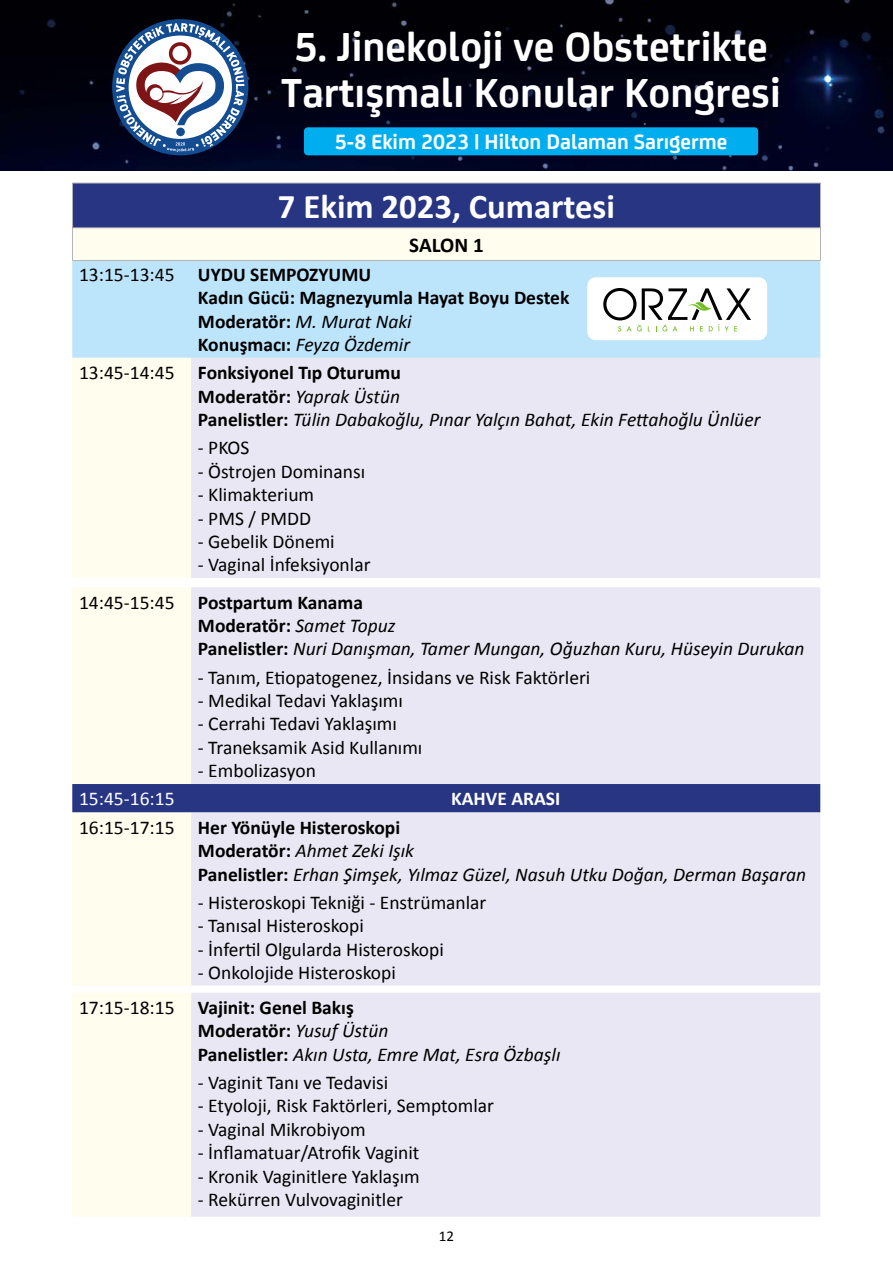
<style>
.page{position:relative;width:893px;height:1263px;background:#fff}
.page>*{position:absolute;margin:0;border:0;box-sizing:border-box;transform-origin:0 0}
.t1{font:700 43.65px/46px "FS Joey";color:#fff}
.t2{font:700 34.65px "Calibri";color:#fff}
.t3{font:700 22.2px "FS Joey";color:#fff}
.t4{font:700 21px "Calibri";letter-spacing:-.005em;color:#000}
.t5{font:19.5px/37.2px "Calibri";color:#000}
.t6{font:italic 19.5px/23.4px "Calibri";color:#000}
.t7{font:700 19.5px/23.4px "Calibri";color:#000}
.t8{font:19.5px "Calibri";color:#fff}
.t9{font:700 19.5px "Calibri";color:#fff}
.t10{font:15px "Calibri";color:#000}
.s1{font-weight:400}
.s2{font-weight:400;font-style:italic}
.s3{font-style:normal}
.s4{font-weight:700;font-style:normal}
.s5{font-weight:700}
</style>
<div class="page">
<img style="left:0;top:0;width:893px;height:171px">
<div style="left:112px;top:19px;width:136px;height:136px;background:#134c91;border-radius:50%"></div>
<svg style="left:116px;top:23px;width:128px;height:129px"></svg>
<div style="left:304px;top:127px;width:454px;height:28px;background:#00aeef;border-radius:4px"></div>
<div style="left:72px;top:261px;width:748px;height:97px;background:#bce4fa"></div>
<div style="left:72px;top:358px;width:119px;height:859px;background:#fffdee"></div>
<div style="left:191px;top:358px;width:629px;height:859px;background:#e9e7f4"></div>
<svg style="left:72px;top:578px;width:748px;height:414px;background:#edebf3"></svg>
<div style="left:72px;top:784px;width:748px;height:28px;background:#283583"></div>
<div style="left:72px;top:183px;width:748px;height:45px;background:#283583"></div>
<div style="left:72px;top:228px;width:748px;height:33px;background:#fffdee"></div>
<hr style="left:72px;top:183px;width:749px;height:1px;background:#b5b4b4">
<hr style="left:72px;top:183px;width:1px;height:45px;background:#b5b4b4">
<hr style="left:820px;top:183px;width:1px;height:45px;background:#b5b4b4">
<hr style="left:72px;top:228px;width:749px;height:1px;background:#b5b4b4">
<hr style="left:72px;top:228px;width:1px;height:32px;background:#b5b4b4">
<hr style="left:820px;top:228px;width:1px;height:32px;background:#b5b4b4">
<hr style="left:72px;top:260px;width:749px;height:1px;background:#b5b4b4">
<div style="left:587px;top:277px;width:180px;height:63px;background:#fff;border-radius:8px"></div>
<svg style="left:603px;top:288px;width:148px;height:43px"></svg>
<h1 class="t1" style="left:281px;top:20px;width:501px">5. Jinekoloji ve Obstetrikte<br>Tartışmalı Konular Kongresi</h1>
<p class="t3" style="left:335px;top:125px;width:394px">5-8 Ekim 2023 | Hilton Dalaman Sarıgerme</p>
<h2 class="t2" style="left:278px;top:185px;width:339px">7 Ekim 2023, Cumartesi</h2>
<p class="t4" style="left:409px;top:232px;width:76px">SALON 1</p>
<p class="t7" style="left:198px;top:263px;width:373px;text-indent:-119px"><span class="s1">13:15-13:45</span> UYDU SEMPOZYUMU<br>Kadın Gücü: Magnezyumla Hayat Boyu Destek<br>Moderatör: <span class="s2">M. Murat Naki<br></span>Konuşmacı: <span class="s2">Feyza Özdemir</span></p>
<p class="t6" style="left:198px;top:360px;width:564px;text-indent:-119px"><span class="s3">13:45-14:45</span> <span class="s4">Fonksiyonel Tıp Oturumu<br>Moderatör:</span> Yaprak Üstün<br><span class="s4">Panelistler:</span> Tülin Dabakoğlu, Pınar Yalçın Bahat, Ekin Fettahoğlu Ünlüer</p>
<p class="t5" style="left:198px;top:429px;width:53px">- PKOS</p>
<p class="t5" style="left:198px;top:453px;width:169px">- Östrojen Dominansı</p>
<p class="t5" style="left:198px;top:476px;width:118px">- Klimakterium</p>
<p class="t5" style="left:198px;top:499px;width:115px">- PMS / PMDD</p>
<p class="t5" style="left:198px;top:523px;width:138px">- Gebelik Dönemi</p>
<p class="t5" style="left:79px;top:546px;width:293px;text-indent:119px">- Vaginal İnfeksiyonlar<br>14:45-15:45 <span class="s5">Postpartum Kanama</span></p>
<p class="t6" style="left:198px;top:613px;width:608px"><span class="s4">Moderatör:</span> Samet Topuz<br><span class="s4">Panelistler:</span> Nuri Danışman, Tamer Mungan, Oğuzhan Kuru, Hüseyin Durukan</p>
<p class="t5" style="left:198px;top:659px;width:394px">- Tanım, Etiopatogenez, İnsidans ve Risk Faktörleri</p>
<p class="t5" style="left:198px;top:682px;width:207px">- Medikal Tedavi Yaklaşımı</p>
<p class="t5" style="left:198px;top:705px;width:200px">- Cerrahi Tedavi Yaklaşımı</p>
<p class="t5" style="left:198px;top:729px;width:226px">- Traneksamik Asid Kullanımı</p>
<p class="t5" style="left:198px;top:752px;width:120px">- Embolizasyon</p>
<p class="t8" style="left:79px;top:787px;width:97px">15:45-16:15</p>
<p class="t9" style="left:451px;top:786px;width:111px">KAHVE ARASI</p>
<p class="t6" style="left:198px;top:815px;width:610px;text-indent:-119px"><span class="s3">16:15-17:15</span> <span class="s4">Her Yönüyle Histeroskopi<br>Moderatör:</span> Ahmet Zeki Işık<br><span class="s4">Panelistler:</span> Erhan Şimşek, Yılmaz Güzel, Nasuh Utku Doğan, Derman Başaran</p>
<p class="t5" style="left:198px;top:884px;width:290px">- Histeroskopi Tekniği - Enstrümanlar</p>
<p class="t5" style="left:198px;top:907px;width:167px">- Tanısal Histeroskopi</p>
<p class="t5" style="left:198px;top:930px;width:247px">- İnfertil Olgularda Histeroskopi</p>
<p class="t5" style="left:79px;top:955px;width:318px;line-height:35px;text-indent:119px">- Onkolojide Histeroskopi<br>17:15-18:15 <span class="s5">Vajinit: Genel Bakış</span></p>
<p class="t6" style="left:198px;top:1018px;width:364px"><span class="s4">Moderatör:</span> Yusuf Üstün<br><span class="s4">Panelistler:</span> Akın Usta, Emre Mat, Esra Özbaşlı</p>
<p class="t5" style="left:198px;top:1064px;width:192px">- Vaginit Tanı ve Tedavisi</p>
<p class="t5" style="left:198px;top:1087px;width:298px">- Etyoloji, Risk Faktörleri, Semptomlar</p>
<p class="t5" style="left:198px;top:1111px;width:169px">- Vaginal Mikrobiyom</p>
<p class="t5" style="left:198px;top:1134px;width:223px">- İnflamatuar/Atrofik Vaginit</p>
<p class="t5" style="left:198px;top:1157px;width:223px">- Kronik Vaginitlere Yaklaşım</p>
<p class="t5" style="left:198px;top:1181px;width:206px">- Rekürren Vulvovaginitler</p>
<p class="t10" style="left:439px;top:1226px;width:17px">12</p>
</div>
